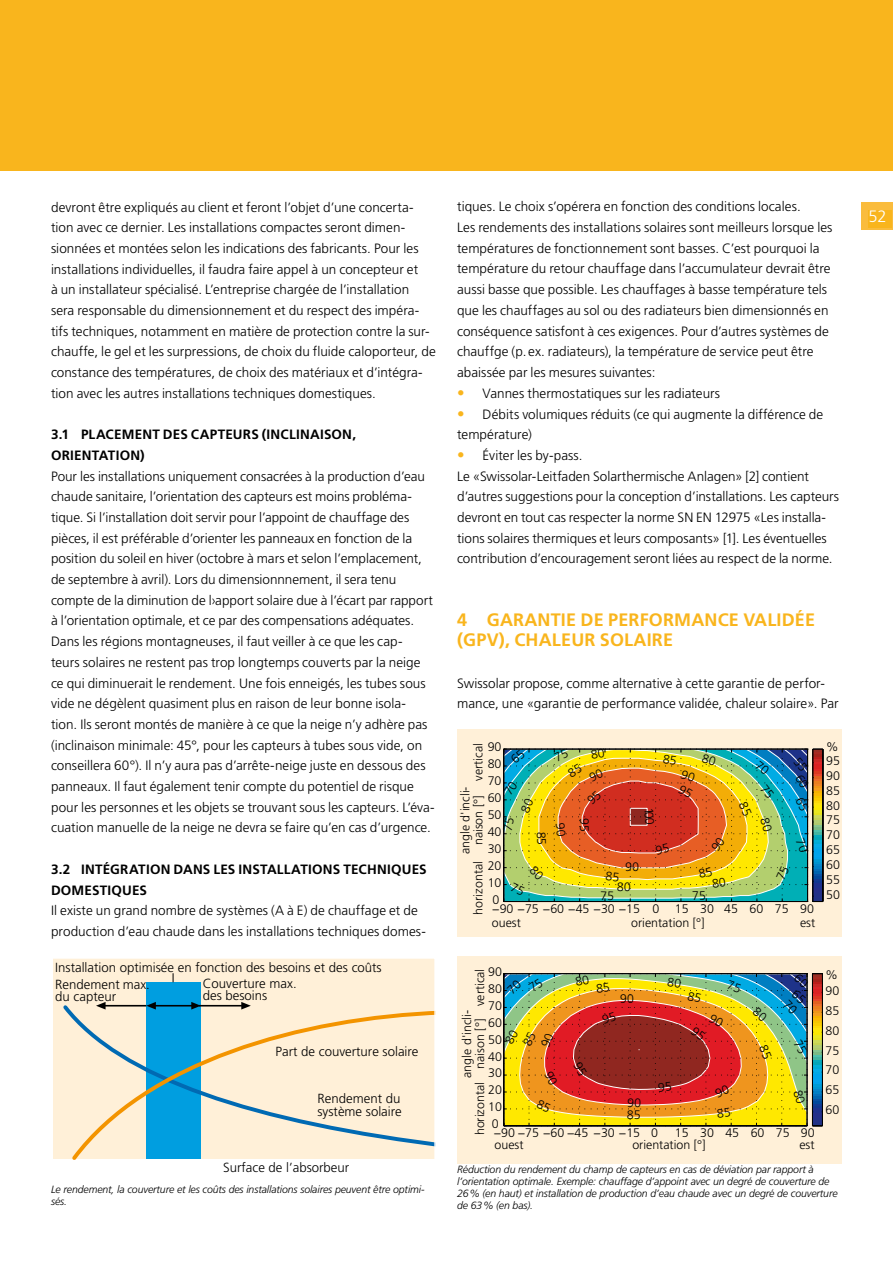
<style>
.page{position:relative;width:893px;height:1263px;background:#fff}
.page>*{position:absolute;margin:0;border:0;box-sizing:border-box;transform-origin:0 0}
.t1{font:700 18px/20.7px "Frutiger LT Std";letter-spacing:.01em;color:#f9b51d}
.t2{font:300 16.5px "Frutiger LT Std";color:#fff}
.t3{font:300 13.5px/20.7px "Frutiger LT Std";color:#000}
.t4{font:700 13.5px/20.7px "Frutiger LT Std";letter-spacing:.015em;color:#000}
.t5{font:300 13.2px/16.5px "Frutiger LT Std";color:#000}
.t6{font:300 12.45px/13px "Frutiger LT Std";color:#000;text-align:center}
.t7{font:italic 300 10.5px/12px "Frutiger LT Std";letter-spacing:-.01em;color:#000}
.s1{font-size:15px;color:#f9b51d}
</style>
<div class="page">
<div style="left:861px;top:202px;width:32px;height:28px;background:#fabc3d"></div>
<div style="left:868px;top:210px;width:24px;height:18px;background:#f9b51d"></div>
<div style="left:0;top:0;width:893px;height:170px;background:#f9b51d"></div>
<div style="left:53px;top:958px;width:382px;height:200px;background:#fff0d8"></div>
<div style="left:146px;top:982px;width:54px;height:176px;background:#009ee0"></div>
<svg style="left:63px;top:1004px;width:178px;height:11px"></svg>
<svg style="left:69px;top:1008px;width:364px;height:152px"></svg>
<hr style="left:199px;top:1005px;width:43px;height:1px;background:#000">
<svg style="left:241px;top:1002px;width:10px;height:7px"></svg>
<hr style="left:153px;top:1005px;width:40px;height:1px;background:#000">
<svg style="left:146px;top:1002px;width:10px;height:7px"></svg>
<hr style="left:105px;top:1005px;width:41px;height:1px;background:#000">
<svg style="left:96px;top:1002px;width:10px;height:7px"></svg>
<svg style="left:191px;top:1002px;width:10px;height:7px"></svg>
<div style="left:51px;top:957px;width:385px;height:223px;border:2px solid #fff"></div>
<div style="left:457px;top:729px;width:385px;height:207px;background:#fff0d8"></div>
<div style="left:457px;top:957px;width:385px;height:207px;background:#fff0d8"></div>
<svg style="left:503px;top:748px;width:320px;height:154px;background:#b0994d"></svg>
<svg style="left:503px;top:973px;width:320px;height:153px;background:#ba823c"></svg>
<p class="t3" style="left:51px;top:197px;width:386px">devront être expliqués au client et feront l’objet d’une concerta&shy;tion avec ce dernier. Les installations compactes seront dimen&shy;sionnées et montées selon les indications des fabricants. Pour les installations individuelles, il faudra faire appel à un concepteur et<br>à un installateur spécialisé. L’entreprise chargée de l’installation sera responsable du dimensionnement et du respect des impéra&shy;tifs techniques, notamment en matière de protection contre la sur&shy;chauffe, le gel et les surpressions, de choix du fluide caloporteur, de constance des températures, de choix des matériaux et d’intégra&shy;tion avec les autres installations techniques domestiques.</p>
<p class="t4" style="left:51px;top:424px;width:307px">3.1 PLACEMENT DES CAPTEURS (INCLINAISON,<br>ORIENTATION)</p>
<p class="t3" style="left:51px;top:466px;width:385px">Pour les installations uniquement consacrées à la production d’eau chaude sanitaire, l’orientation des capteurs est moins probléma&shy;tique. Si l’installation doit servir pour l’appoint de chauffage des pièces, il est préférable d’orienter les panneaux en fonction de la position du soleil en hiver (octobre à mars et selon l’emplacement, de septembre à avril). Lors du dimensionnnement, il sera tenu compte de la diminution de l›apport solaire due à l’écart par rapport à l’orientation optimale, et ce par des compensations adéquates.<br>Dans les régions montagneuses, il faut veiller à ce que les cap&shy;teurs solaires ne restent pas trop longtemps couverts par la neige ce qui diminuerait le rendement. Une fois enneigés, les tubes sous vide ne dégèlent quasiment plus en raison de leur bonne isola&shy;tion. Ils seront montés de manière à ce que la neige n’y adhère pas (inclinaison minimale: 45°, pour les capteurs à tubes sous vide, on conseillera 60°). Il n’y aura pas d’arrête-neige juste en dessous des panneaux. Il faut également tenir compte du potentiel de risque pour les personnes et les objets se trouvant sous les capteurs. L’éva&shy;cuation manuelle de la neige ne devra se faire qu’en cas d’urgence.</p>
<p class="t4" style="left:51px;top:859px;width:377px">3.2 INTÉGRATION DANS LES INSTALLATIONS TECHNIQUES<br>DOMESTIQUES</p>
<p class="t3" style="left:51px;top:900px;width:376px">Il existe un grand nombre de systèmes (A à E) de chauffage et de production d’eau chaude dans les installations techniques domes-</p>
<p class="t3" style="left:457px;top:197px;width:377px">tiques. Le choix s’opérera en fonction des conditions locales.<br>Les rendements des installations solaires sont meilleurs lorsque les températures de fonctionnement sont basses. C’est pourquoi la température du retour chauffage dans l’accumulateur devrait être aussi basse que possible. Les chauffages à basse température tels que les chauffages au sol ou des radiateurs bien dimensionnés en conséquence satisfont à ces exigences. Pour d’autres systèmes de chauffge (p.ex. radiateurs), la température de service peut être abaissée par les mesures suivantes:</p>
<p class="t3" style="left:457px;top:383px;width:265px"><span class="s1">•</span> Vannes thermostatiques sur les radiateurs</p>
<p class="t3" style="left:457px;top:404px;width:368px"><span class="s1">•</span> Débits volumiques réduits (ce qui augmente la différence de température)</p>
<p class="t3" style="left:457px;top:445px;width:383px"><span class="s1">•</span> Éviter les by-pass.<br>Le «Swissolar-Leitfaden Solarthermische Anlagen» [2] contient d’autres suggestions pour la conception d’installations. Les capteurs devront en tout cas respecter la norme SN EN 12975 «Les installa&shy;tions solaires thermiques et leurs composants» [1]. Les éventuelles contribution d’encouragement seront liées au respect de la norme.</p>
<h1 class="t1" style="left:457px;top:609px;width:360px">4 GARANTIE DE PERFORMANCE VALIDÉE (GPV), CHALEUR SOLAIRE</h1>
<p class="t3" style="left:457px;top:673px;width:383px">Swissolar propose, comme alternative à cette garantie de perfor&shy;mance, une «garantie de performance validée, chaleur solaire». Par</p>
<p class="t6" style="left:488px;top:741px;width:15px">90</p>
<p class="t6" style="left:472px;top:781px;width:39px;rotate:-90deg">vertical</p>
<p class="t6" style="left:488px;top:758px;width:15px">80</p>
<p class="t6" style="left:488px;top:775px;width:15px">70</p>
<p class="t6" style="left:459px;top:854px;width:69px;rotate:-90deg">angle d'incli&shy;naison [°]</p>
<p class="t6" style="left:488px;top:792px;width:15px">60</p>
<p class="t6" style="left:488px;top:808px;width:15px">50</p>
<p class="t6" style="left:488px;top:825px;width:15px">40</p>
<p class="t6" style="left:488px;top:842px;width:15px">30</p>
<p class="t6" style="left:591px;top:818px;width:15px;rotate:90deg">95</p>
<p class="t6" style="left:826px;top:741px;width:14px">%</p>
<p class="t6" style="left:826px;top:754px;width:15px">95</p>
<p class="t6" style="left:826px;top:769px;width:15px">90</p>
<p class="t6" style="left:826px;top:784px;width:15px">85</p>
<p class="t6" style="left:826px;top:799px;width:15px">80</p>
<p class="t6" style="left:826px;top:814px;width:15px">75</p>
<p class="t6" style="left:826px;top:829px;width:15px">70</p>
<p class="t6" style="left:826px;top:843px;width:15px">65</p>
<p class="t6" style="left:488px;top:859px;width:15px">20</p>
<p class="t6" style="left:472px;top:914px;width:55px;rotate:-90deg">horizontal</p>
<p class="t6" style="left:488px;top:876px;width:15px">10</p>
<p class="t6" style="left:493px;top:893px;width:8px">0</p>
<p class="t6" style="left:492px;top:902px;width:323px">−90 −75 −60 −45 −30 −15 0 15 30 45 60 75 90</p>
<p class="t6" style="left:826px;top:858px;width:15px">60</p>
<p class="t6" style="left:826px;top:873px;width:15px">55</p>
<p class="t6" style="left:826px;top:888px;width:15px">50</p>
<p class="t6" style="left:631px;top:916px;width:75px">orientation [°]</p>
<p class="t6" style="left:492px;top:916px;width:30px">ouest</p>
<p class="t6" style="left:800px;top:916px;width:17px">est</p>
<p class="t2" style="left:868px;top:207px;width:20px">52</p>
<p class="t5" style="left:55px;top:959px;width:328px">Installation optimisée en fonction des besoins et des coûts<br>Rendement max.</p>
<p class="t5" style="left:55px;top:988px;width:62px">du capteur</p>
<p class="t5" style="left:203px;top:977px;width:95px;line-height:12px">Couverture max. des besoins</p>
<p class="t5" style="left:276px;top:1043px;width:144px">Part de couverture solaire</p>
<p class="t5" style="left:317px;top:1092px;width:86px;line-height:13.5px">Rendement du système solaire</p>
<p class="t6" style="left:488px;top:965px;width:15px">90</p>
<p class="t6" style="left:473px;top:1006px;width:39px;rotate:-90deg">vertical</p>
<p class="t6" style="left:488px;top:982px;width:15px">80</p>
<p class="t6" style="left:488px;top:999px;width:15px">70</p>
<p class="t6" style="left:460px;top:1078px;width:69px;rotate:-90deg">angle d'incli&shy;naison [°]</p>
<p class="t6" style="left:488px;top:1016px;width:15px">60</p>
<p class="t6" style="left:488px;top:1033px;width:15px">50</p>
<p class="t6" style="left:488px;top:1050px;width:15px">40</p>
<p class="t6" style="left:488px;top:1067px;width:15px">30</p>
<p class="t6" style="left:825px;top:969px;width:14px">%</p>
<p class="t6" style="left:825px;top:984px;width:15px">90</p>
<p class="t6" style="left:825px;top:1004px;width:15px">85</p>
<p class="t6" style="left:825px;top:1024px;width:15px">80</p>
<p class="t6" style="left:825px;top:1044px;width:15px">75</p>
<p class="t6" style="left:825px;top:1064px;width:15px">70</p>
<p class="t6" style="left:473px;top:1135px;width:55px;rotate:-90deg">horizontal</p>
<p class="t6" style="left:488px;top:1084px;width:15px">20</p>
<p class="t6" style="left:488px;top:1101px;width:15px">10</p>
<p class="t6" style="left:492px;top:1117px;width:8px">0</p>
<p class="t6" style="left:494px;top:1126px;width:166px">−90 −75 −60 −45 −30 −15 0</p>
<p class="t6" style="left:675px;top:1126px;width:141px">15 30 45 60 75 90</p>
<p class="t6" style="left:825px;top:1084px;width:15px">65</p>
<p class="t6" style="left:825px;top:1103px;width:15px">60</p>
<p class="t6" style="left:632px;top:1139px;width:75px">orientation [°]</p>
<p class="t6" style="left:495px;top:1139px;width:30px">ouest</p>
<p class="t6" style="left:799px;top:1139px;width:17px">est</p>
<p class="t5" style="left:223px;top:1159px;width:128px">Surface de l’absorbeur</p>
<p class="t7" style="left:51px;top:1184px;width:375px">Le rendement, la couverture et les coûts des installations solaires peuvent être optimi&shy;sés.</p>
<p class="t7" style="left:457px;top:1164px;width:382px">Réduction du rendement du champ de capteurs en cas de déviation par rapport à l’orientation optimale. Exemple: chauffage d’appoint avec un degré de couverture de 26% (en haut) et installation de production d’eau chaude avec un degré de couverture de 63% (en bas).</p>
</div>
